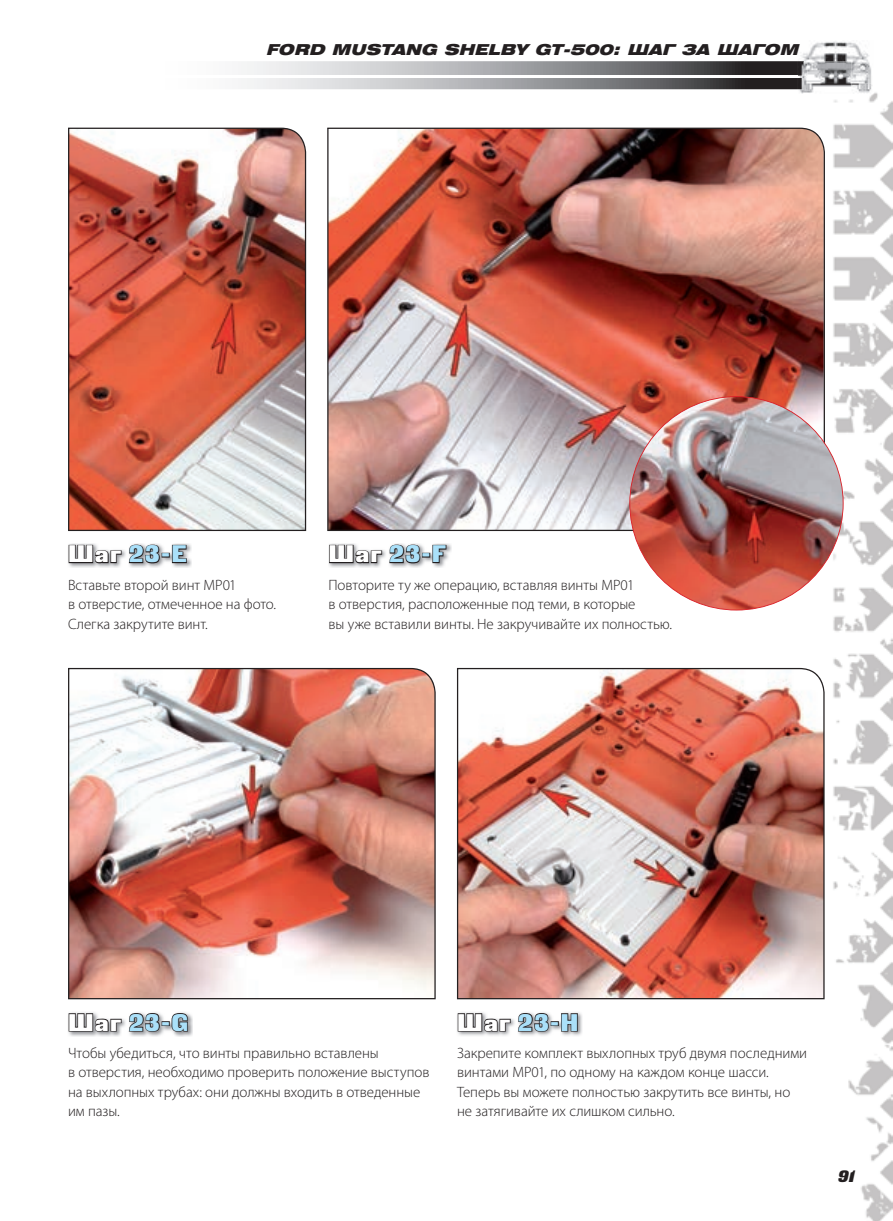
<style>
.page{position:relative;width:893px;height:1221px;background:#fff}
.page>*{position:absolute;margin:0;border:0;box-sizing:border-box;transform-origin:0 0}
.t1{font:24px "Black Grotesk C";letter-spacing:.05em;color:#aae0f9}
.t2{font:italic 16.5px "Black Grotesk C";color:#231f20}
.t3{font:300 15px/19.5px "Myriad Pro";letter-spacing:-.005em;color:#231f20}
.t4{font:italic 15px "Helios Ext Black C";color:#231f20}
.s1{color:#fff}
</style>
<div class="page">
<img style="left:833px;top:92px;width:60px;height:1128px">
<img style="left:798px;top:41px;width:74px;height:53px">
<img style="left:825px;top:84px;width:48px;height:10px">
<img style="left:807px;top:61px;width:44px;height:30px">
<svg style="left:241px;top:61px;width:566px;height:28px"></svg>
<img style="left:69px;top:543px;width:123px;height:25px">
<svg style="left:68px;top:544px;width:54px;height:20px"></svg>
<svg style="left:128px;top:543px;width:33px;height:21px"></svg>
<div style="left:162px;top:552px;width:8px;height:5px;border:2px solid #231f20"></div>
<svg style="left:171px;top:544px;width:17px;height:20px"></svg>
<img style="left:457px;top:1013px;width:125px;height:23px">
<svg style="left:457px;top:1012px;width:54px;height:20px"></svg>
<svg style="left:517px;top:1012px;width:62px;height:21px"></svg>
<img style="left:329px;top:543px;width:122px;height:25px">
<svg style="left:328px;top:543px;width:93px;height:21px"></svg>
<div style="left:422px;top:552px;width:8px;height:5px;border:2px solid #231f20"></div>
<svg style="left:432px;top:544px;width:15px;height:20px"></svg>
<img style="left:68px;top:1014px;width:124px;height:22px">
<svg style="left:68px;top:1012px;width:54px;height:20px"></svg>
<svg style="left:128px;top:1012px;width:61px;height:21px"></svg>
<img style="left:68px;top:128px;width:238px;height:403px">
<img style="left:327px;top:128px;width:498px;height:403px">
<img style="left:68px;top:668px;width:368px;height:331px">
<img style="left:457px;top:668px;width:368px;height:331px">
<img style="left:629px;top:396px;width:215px;height:214px">
<p class="t4" style="left:266px;top:40px;width:538px">FORD MUSTANG SHELBY GT-500: ШАГ ЗА ШАГОМ</p>
<h1 class="t1" style="left:68px;top:540px;width:120px"><span class="s1">Шаг</span> 23-E</h1>
<p class="t3" style="left:68px;top:574px;width:210px">Вставьте второй винт MP01<br>в отверстие, отмеченное на фото.<br>Слегка закрутите винт.</p>
<h1 class="t1" style="left:328px;top:540px;width:119px"><span class="s1">Шаг</span> 23-F</h1>
<p class="t3" style="left:328px;top:574px;width:345px">Повторите ту же операцию, вставляя винты МР01<br>в отверстия, расположенные под теми, в которые<br>вы уже вставили винты. Не закручивайте их полностью.</p>
<h1 class="t1" style="left:68px;top:1008px;width:122px"><span class="s1">Шаг</span> 23-G</h1>
<p class="t3" style="left:68px;top:1042px;width:363px">Чтобы убедиться, что винты правильно вставлены<br>в отверстия, необходимо проверить положение выступов на выхлопных трубах: они должны входить в отведенные им пазы.</p>
<h1 class="t1" style="left:457px;top:1008px;width:123px"><span class="s1">Шаг</span> 23-H</h1>
<p class="t3" style="left:457px;top:1042px;width:352px">Закрепите комплект выхлопных труб двумя последними винтами MP01, по одному на каждом конце шасси.<br>Теперь вы можете полностью закрутить все винты, но не затягивайте их слишком сильно.</p>
<p class="t2" style="left:838px;top:1166px;width:19px">91</p>
</div>
